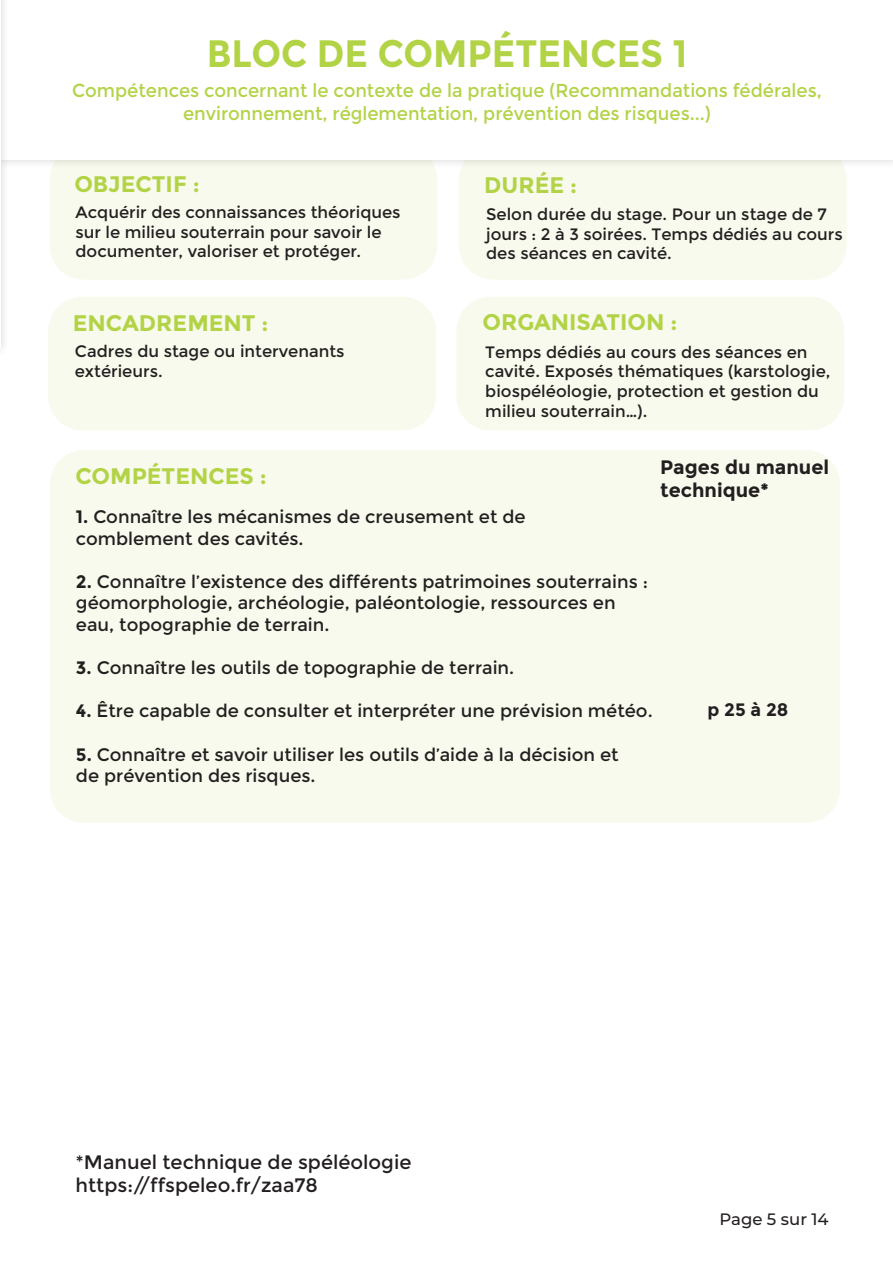
<style>
.page{position:relative;width:893px;height:1263px;background:#fff}
.page>*{position:absolute;margin:0;border:0;box-sizing:border-box;transform-origin:0 0}
.t1{font:700 38.1px "Montserrat";color:#b3d347;scale:.94 1}
.t2{font:700 22.5px "Montserrat";color:#b3d347}
.t3{font:19.5px "Montserrat";color:#231f20}
.t4{font:700 19.5px/23.4px "Montserrat";color:#231f20}
.t5{font:18.75px "Montserrat";color:#b3d347;scale:.96 1}
.t6{font:18px/21.6px "Montserrat";color:#231f20}
.t7{font:700 18px "Montserrat";color:#231f20}
.t8{font:16.5px/19.8px "Montserrat";color:#231f20}
.t9{font:500 16.5px "Montserrat";color:#231f20}
.s1{font-weight:700}
</style>
<div class="page">
<div style="left:50px;top:146px;width:387px;height:134px;background:#f7faec;border-radius:34px"></div>
<div style="left:459px;top:146px;width:388px;height:134px;background:#f7faec;border-radius:34px"></div>
<div style="left:0;top:0;width:893px;height:169px;background:#231f20;opacity:.2"></div>
<div style="left:0;top:0;width:893px;height:160px;background:#fff"></div>
<div style="left:48px;top:297px;width:388px;height:133px;background:#f7faec;border-radius:34px"></div>
<div style="left:456px;top:297px;width:388px;height:133px;background:#f7faec;border-radius:34px"></div>
<div style="left:50px;top:450px;width:790px;height:373px;background:#f7faec;border-radius:34px"></div>
<div style="left:0;top:0;width:10px;height:357px;background:#231f20;opacity:.2"></div>
<hr style="left:0;top:0;width:1px;height:348px;background:#fff">
<p class="t1" style="left:207px;top:31px;width:513px">BLOC DE COMPÉTENCES 1</p>
<p class="t5" style="left:72px;top:80px;width:782px">Compétences concernant le contexte de la pratique (Recommandations fédérales,</p>
<p class="t5" style="left:183px;top:102px;width:551px">environnement, réglementation, prévention des risques...)</p>
<p class="t2" style="left:74px;top:171px;width:127px">OBJECTIF :</p>
<p class="t2" style="left:484px;top:172px;width:94px">DURÉE :</p>
<p class="t8" style="left:76px;top:203px;width:327px">Acquérir des connaissances théoriques</p>
<p class="t8" style="left:76px;top:222px;width:308px">sur le milieu souterrain pour savoir le</p>
<p class="t8" style="left:76px;top:242px;width:287px">documenter, valoriser et protéger.</p>
<p class="t8" style="left:486px;top:205px;width:358px">Selon durée du stage. Pour un stage de 7 jours : 2 à 3 soirées. Temps dédiés au cours des séances en cavité.</p>
<p class="t2" style="left:73px;top:310px;width:197px">ENCADREMENT :</p>
<p class="t2" style="left:482px;top:308px;width:196px">ORGANISATION :</p>
<p class="t8" style="left:75px;top:341px;width:271px">Cadres du stage ou intervenants</p>
<p class="t8" style="left:75px;top:361px;width:89px">extérieurs.</p>
<p class="t8" style="left:485px;top:342px;width:347px">Temps dédiés au cours des séances en cavité. Exposés thématiques (karstologie, biospéléologie, protection et gestion du milieu souterrain…).</p>
<p class="t2" style="left:76px;top:463px;width:193px">COMPÉTENCES :</p>
<p class="t4" style="left:660px;top:455px;width:171px">Pages du manuel technique*</p>
<p class="t6" style="left:76px;top:506px;width:451px"><span class="s1">1.</span> Connaître les mécanismes de creusement et de</p>
<p class="t6" style="left:76px;top:528px;width:229px">comblement des cavités.</p>
<p class="t6" style="left:76px;top:571px;width:574px"><span class="s1">2.</span> Connaître l’existence des différents patrimoines souterrains : géomorphologie, archéologie, paléontologie, ressources en</p>
<p class="t6" style="left:76px;top:614px;width:255px">eau, topographie de terrain.</p>
<p class="t6" style="left:76px;top:657px;width:440px"><span class="s1">3.</span> Connaître les outils de topographie de terrain.</p>
<p class="t6" style="left:76px;top:700px;width:578px"><span class="s1">4.</span> Être capable de consulter et interpréter une prévision météo.</p>
<p class="t6" style="left:76px;top:744px;width:544px"><span class="s1">5.</span> Connaître et savoir utiliser les outils d’aide à la décision et</p>
<p class="t6" style="left:76px;top:765px;width:241px">de prévention des risques.</p>
<p class="t7" style="left:707px;top:699px;width:83px">p 25 à 28</p>
<p class="t3" style="left:76px;top:1151px;width:337px">*Manuel technique de spéléologie</p>
<p class="t3" style="left:76px;top:1174px;width:244px">https://ffspeleo.fr/zaa78</p>
<p class="t9" style="left:719px;top:1208px;width:111px">Page 5 sur 14</p>
</div>
